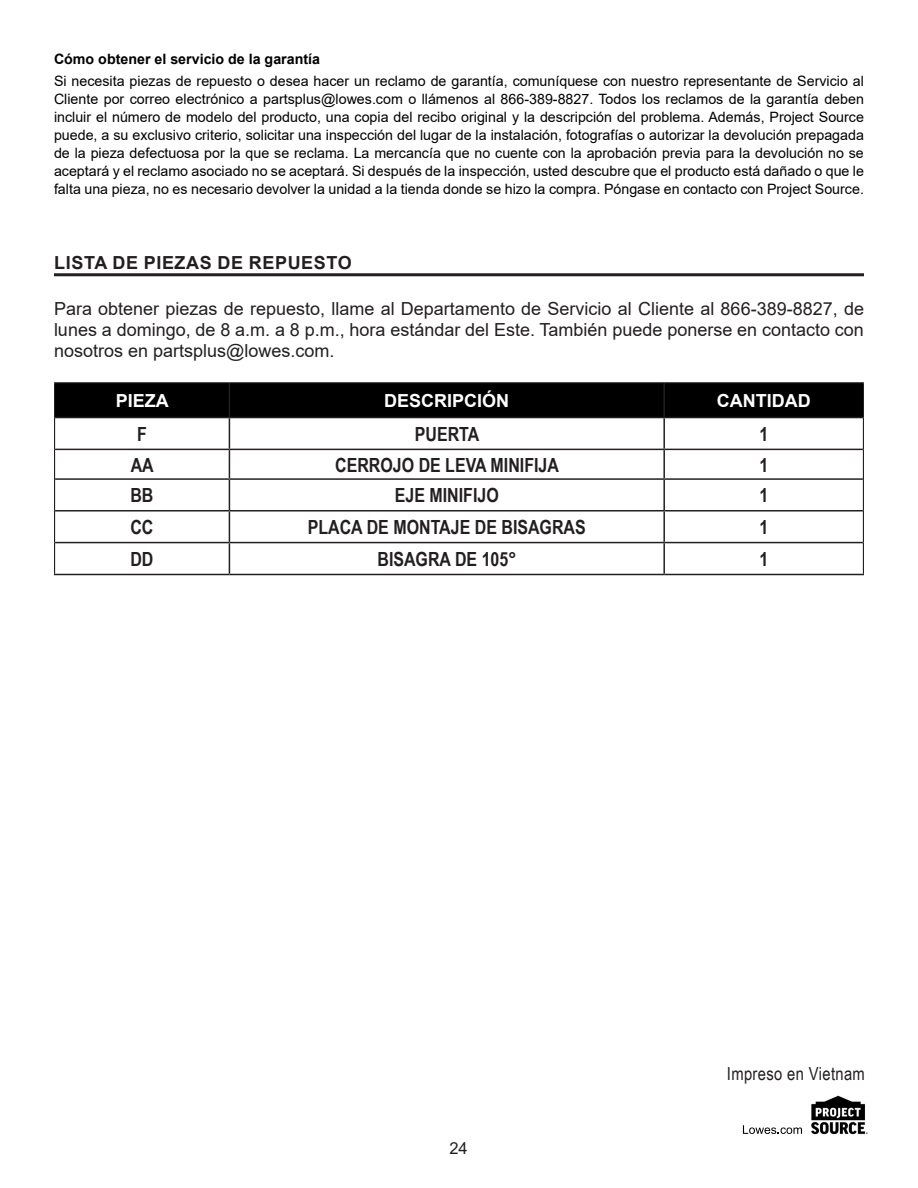
<style>
.page{position:relative;width:918px;height:1188px;background:#fff}
.page>*{position:absolute;margin:0;border:0;box-sizing:border-box;transform-origin:0 0}
.t1{font:700 19.5px "Arial Narrow";color:#231f20}
.t2{font:18px/21px "Arial";color:#231f20;text-align:justify}
.t3{font:700 18px "Arial";color:#fff}
.t4{font:700 18px "Arial";letter-spacing:.035em;color:#231f20}
.t5{font:18px "Arial Narrow";letter-spacing:.02em;color:#231f20}
.t6{font:16.5px "Arial";color:#231f20}
.t7{font:14.25px/18px "Arial";color:#000;text-align:justify}
.t8{font:700 14.25px "Arial";color:#000}
</style>
<div class="page">
<svg style="left:743px;top:1125px;width:59px;height:9px"></svg>
<img style="left:811px;top:1095px;width:57px;height:40px">
<hr style="left:54px;top:273px;width:810px;height:3px;background:#231f20">
<div style="left:55px;top:383px;width:808px;height:34px;background:#000"></div>
<hr style="left:229px;top:383px;width:1px;height:34px;background:#231f20">
<hr style="left:663px;top:383px;width:2px;height:34px;background:#231f20">
<hr style="left:55px;top:417px;width:174px;height:1px;background:#231f20">
<hr style="left:229px;top:417px;width:435px;height:1px;background:#231f20">
<hr style="left:229px;top:418px;width:1px;height:31px;background:#231f20">
<hr style="left:664px;top:417px;width:199px;height:1px;background:#231f20">
<hr style="left:663px;top:418px;width:2px;height:31px;background:#231f20">
<hr style="left:55px;top:449px;width:174px;height:1px;background:#231f20">
<hr style="left:229px;top:449px;width:435px;height:1px;background:#231f20">
<svg style="left:229px;top:450px;width:1px;height:28px"></svg>
<hr style="left:664px;top:449px;width:199px;height:1px;background:#231f20">
<hr style="left:663px;top:450px;width:2px;height:28px;background:#231f20">
<hr style="left:55px;top:478px;width:174px;height:2px;background:#231f20">
<hr style="left:229px;top:478px;width:435px;height:2px;background:#231f20">
<hr style="left:229px;top:480px;width:1px;height:30px;background:#231f20">
<hr style="left:664px;top:478px;width:199px;height:2px;background:#231f20">
<hr style="left:663px;top:480px;width:2px;height:30px;background:#231f20">
<hr style="left:55px;top:510px;width:174px;height:2px;background:#231f20">
<hr style="left:229px;top:510px;width:435px;height:2px;background:#231f20">
<hr style="left:229px;top:512px;width:1px;height:30px;background:#231f20">
<hr style="left:664px;top:510px;width:199px;height:2px;background:#231f20">
<hr style="left:663px;top:512px;width:2px;height:30px;background:#231f20">
<hr style="left:55px;top:542px;width:174px;height:1px;background:#231f20">
<hr style="left:229px;top:542px;width:435px;height:1px;background:#231f20">
<hr style="left:229px;top:543px;width:1px;height:31px;background:#231f20">
<hr style="left:664px;top:542px;width:199px;height:1px;background:#231f20">
<hr style="left:663px;top:543px;width:2px;height:31px;background:#231f20">
<hr style="left:54px;top:574px;width:175px;height:1px;background:#231f20">
<hr style="left:229px;top:574px;width:435px;height:1px;background:#231f20">
<hr style="left:664px;top:574px;width:200px;height:1px;background:#231f20">
<hr style="left:54px;top:382px;width:175px;height:1px;background:#231f20">
<hr style="left:54px;top:383px;width:1px;height:35px;background:#231f20">
<hr style="left:229px;top:382px;width:435px;height:1px;background:#231f20">
<hr style="left:664px;top:382px;width:200px;height:1px;background:#231f20">
<hr style="left:863px;top:383px;width:1px;height:35px;background:#231f20">
<hr style="left:54px;top:418px;width:1px;height:31px;background:#231f20">
<hr style="left:863px;top:418px;width:1px;height:31px;background:#231f20">
<hr style="left:54px;top:449px;width:1px;height:30px;background:#231f20">
<hr style="left:863px;top:449px;width:1px;height:30px;background:#231f20">
<hr style="left:54px;top:479px;width:1px;height:32px;background:#231f20">
<hr style="left:863px;top:479px;width:1px;height:32px;background:#231f20">
<hr style="left:54px;top:511px;width:1px;height:32px;background:#231f20">
<hr style="left:863px;top:511px;width:1px;height:32px;background:#231f20">
<hr style="left:54px;top:543px;width:1px;height:31px;background:#231f20">
<hr style="left:863px;top:543px;width:1px;height:31px;background:#231f20">
<p class="t8" style="left:54px;top:49px;width:268px">Cómo obtener el servicio de la garantía</p>
<p class="t7" style="left:54px;top:72px;width:812px">Si necesita piezas de repuesto o desea hacer un reclamo de garantía, comuníquese con nuestro representante de Servicio al Cliente por correo electrónico a partsplus@lowes.com o llámenos al 866-389-8827. Todos los reclamos de la garantía deben incluir el número de modelo del producto, una copia del recibo original y la descripción del problema. Además, Project Source puede, a su exclusivo criterio, solicitar una inspección del lugar de la instalación, fotografías o autorizar la devolución prepagada de la pieza defectuosa por la que se reclama. La mercancía que no cuente con la aprobación previa para la devolución no se aceptará y el reclamo asociado no se aceptará. Si después de la inspección, usted descubre que el producto está dañado o que le falta una pieza, no es necesario devolver la unidad a la tienda donde se hizo la compra. Póngase en contacto con Project Source.</p>
<p class="t4" style="left:54px;top:250px;width:299px">LISTA DE PIEZAS DE REPUESTO</p>
<p class="t2" style="left:54px;top:298px;width:812px">Para obtener piezas de repuesto, llame al Departamento de Servicio al Cliente al 866-389-8827, de lunes a domingo, de 8 a.m. a 8 p.m., hora estándar del Este. También puede ponerse en contacto con nosotros en partsplus@lowes.com.</p>
<p class="t3" style="left:116px;top:388px;width:55px">PIEZA</p>
<p class="t3" style="left:384px;top:388px;width:127px">DESCRIPCIÓN</p>
<p class="t3" style="left:717px;top:388px;width:95px">CANTIDAD</p>
<p class="t1" style="left:137px;top:419px;width:11px">F</p>
<p class="t1" style="left:415px;top:419px;width:66px">PUERTA</p>
<p class="t1" style="left:759px;top:419px;width:10px">1</p>
<p class="t1" style="left:131px;top:451px;width:25px">AA</p>
<p class="t1" style="left:335px;top:451px;width:225px">CERROJO DE LEVA MINIFIJA</p>
<p class="t1" style="left:759px;top:451px;width:10px">1</p>
<p class="t1" style="left:130px;top:481px;width:25px">BB</p>
<p class="t1" style="left:395px;top:481px;width:105px">EJE MINIFIJO</p>
<p class="t1" style="left:759px;top:481px;width:10px">1</p>
<p class="t1" style="left:130px;top:512px;width:25px">CC</p>
<p class="t1" style="left:308px;top:512px;width:280px">PLACA DE MONTAJE DE BISAGRAS</p>
<p class="t1" style="left:759px;top:512px;width:10px">1</p>
<p class="t1" style="left:130px;top:544px;width:25px">DD</p>
<p class="t1" style="left:377px;top:544px;width:140px">BISAGRA DE 105°</p>
<p class="t1" style="left:759px;top:544px;width:10px">1</p>
<p class="t6" style="left:449px;top:1136px;width:20px">24</p>
<p class="t5" style="left:727px;top:1060px;width:139px">Impreso en Vietnam</p>
</div>
